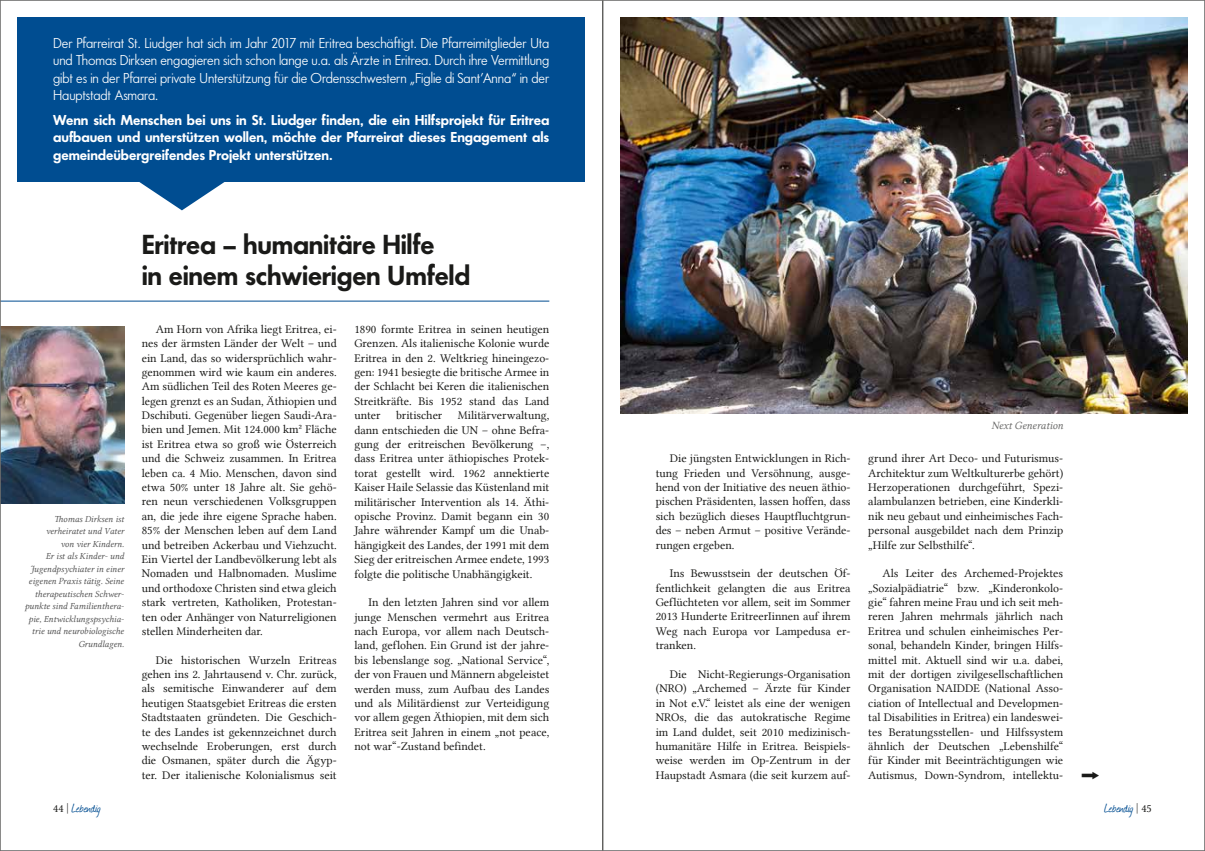
<style>
.page{position:relative;width:1205px;height:851px;background:#fff}
.page>*{position:absolute;margin:0;border:0;box-sizing:border-box;transform-origin:0 0}
.t1{font:600 28.75px/31.2px "Futura No 2 D";letter-spacing:-.01em;color:#1a1a18}
.t2{font:15px/17.5px "Futura No 2 D";letter-spacing:-.005em;color:#fff;text-align:justify}
.t3{font:600 15px/17.5px "Futura No 2 D";letter-spacing:-.005em;color:#fff;text-align:justify}
.t4{font:15px "Journal";color:#004d91}
.t5{font:11.88px/14.4px "Lin Libertine";color:#1a1a18;text-align:justify}
.t6{font:11.25px "Lin Libertine I";letter-spacing:-.005em;color:#6f6f6e}
.t7{font:9.38px/12.5px "Lin Libertine I";letter-spacing:-.005em;color:#565656;text-align:right}
.s1{font-family:"Lin Libertine";font-size:11.25px;color:#1a1a18}
</style>
<div class="page">
<div style="left:18px;top:18px;width:567px;height:164px;background:#004d91"></div>
<img style="left:620px;top:18px;width:567px;height:396px">
<hr style="left:0;top:301px;width:549px;height:1px;background:#004d91">
<img style="left:2px;top:326px;width:122px;height:177px">
<svg style="left:139px;top:182px;width:86px;height:28px"></svg>
<hr style="left:602px;top:0;width:1px;height:850px;background:#1a1a18">
<p class="t2" style="left:53px;top:34px;width:498px">Der Pfarreirat St. Liudger hat sich im Jahr 2017 mit Eritrea beschäftigt. Die Pfarreimitglieder Uta und Thomas Dirksen engagieren sich schon lange u.a. als Ärzte in Eritrea. Durch ihre Vermittlung gibt es in der Pfarrei private Unterstützung für die Ordensschwestern „Figlie di Sant’Anna“ in der Hauptstadt Asmara.</p>
<p class="t3" style="left:53px;top:111px;width:498px">Wenn sich Menschen bei uns in St. Liudger finden, die ein Hilfsprojekt für Eritrea aufbauen und unterstützen wollen, möchte der Pfarreirat dieses Engagement als gemeindeübergreifendes Projekt unterstützen.</p>
<p class="t7" style="left:25px;top:513px;width:101px">Thomas Dirksen ist verheiratet und Vater<br>von vier Kindern.<br>Er ist als Kinder- und<br>Jugendpsychiater in einer eigenen Praxis tätig. Seine therapeutischen Schwer&shy;punkte sind Familienthera&shy;pie, Entwicklungspsychia&shy;trie und neurobiologische<br>Grundlagen.</p>
<h1 class="t1" style="left:142px;top:228px;width:330px">Eritrea – humanitäre Hilfe<br>in einem schwierigen Umfeld</h1>
<p class="t5" style="left:142px;top:321px;width:196px;text-indent:14px">Am Horn von Afrika liegt Eritrea, ei&shy;nes der ärmsten Länder der Welt – und ein Land, das so widersprüchlich wahr&shy;genommen wird wie kaum ein anderes.<br>Am südlichen Teil des Roten Meeres ge&shy;legen grenzt es an Sudan, Äthiopien und Dschibuti. Gegenüber liegen Saudi-Ara&shy;bien und Jemen. Mit 124.000 km² Fläche ist Eritrea etwa so groß wie Österreich und die Schweiz zusammen. In Eritrea leben ca. 4 Mio. Menschen, davon sind etwa 50% unter 18 Jahre alt. Sie gehö&shy;ren neun verschiedenen Volksgruppen an, die jede ihre eigene Sprache haben.<br>85% der Menschen leben auf dem Land und betreiben Ackerbau und Viehzucht.<br>Ein Viertel der Landbevölkerung lebt als Nomaden und Halbnomaden. Muslime und orthodoxe Christen sind etwa gleich stark vertreten, Katholiken, Protestan&shy;ten oder Anhänger von Naturreligionen stellen Minderheiten dar.</p>
<p class="t5" style="left:142px;top:652px;width:196px;text-indent:14px">Die historischen Wurzeln Eritreas gehen ins 2. Jahrtausend v. Chr. zurück, als semitische Einwanderer auf dem heutigen Staatsgebiet Eritreas die ersten Stadtstaaten gründeten. Die Geschich&shy;te des Landes ist gekennzeichnet durch wechselnde Eroberungen, erst durch die Osmanen, später durch die Ägyp&shy;ter. Der italienische Kolonialismus seit</p>
<p class="t5" style="left:354px;top:322px;width:196px">1890 formte Eritrea in seinen heutigen Grenzen. Als italienische Kolonie wurde Eritrea in den 2. Weltkrieg hineingezo&shy;gen: 1941 besiegte die britische Armee in der Schlacht bei Keren die italienischen Streitkräfte. Bis 1952 stand das Land unter</p>
<p class="t5" style="left:354px;top:408px;width:196px;text-indent:103px">Militärverwaltung, dann entschieden die UN – ohne Befra&shy;gung der eritreischen Bevölkerung –, dass Eritrea unter äthiopisches Protek&shy;torat gestellt wird. 1962 annektierte Kaiser Haile Selassie das Küstenland mit militärischer Intervention als 14. Äthi&shy;opische Provinz. Damit begann ein 30<br>Jahre währender Kampf um die Unab&shy;hängigkeit des Landes, der 1991 mit dem Sieg der eritreischen Armee endete, 1993 folgte die politische Unabhängigkeit.</p>
<p class="t5" style="left:354px;top:595px;width:196px;text-indent:14px">In den letzten Jahren sind vor allem junge Menschen vermehrt aus Eritrea nach Europa, vor allem nach Deutsch&shy;land, geflohen. Ein Grund ist der jahre&shy;bis lebenslange sog. „National Service“, der von Frauen und Männern abgeleistet werden muss, zum Aufbau des Landes und als Militärdienst zur Verteidigung vor allem gegen Äthiopien, mit dem sich Eritrea seit Jahren in einem „not peace, not war“-Zustand befindet.</p>
<p class="t5" style="left:396px;top:408px;width:48px">britischer</p>
<p class="t5" style="left:656px;top:451px;width:196px;text-indent:14px">Die jüngsten Entwicklungen in Rich&shy;tung Frieden und Versöhnung, ausge&shy;hend von der Initiative des neuen äthio&shy;pischen Präsidenten, lassen hoffen, dass sich bezüglich dieses Hauptfluchtgrun&shy;des – neben Armut – positive Verände&shy;rungen ergeben.</p>
<p class="t5" style="left:656px;top:566px;width:196px;text-indent:14px">Ins Bewusstsein der deutschen Öf&shy;fentlichkeit gelangten die aus Eritrea Geflüchteten vor allem, seit im Sommer 2013 Hunderte EritreerIinnen auf ihrem Weg nach Europa vor Lampedusa er&shy;tranken.</p>
<p class="t5" style="left:656px;top:667px;width:196px;text-indent:14px">Die Nicht-Regierungs-Organisation (NRO) „Archemed – Ärzte für Kinder in Not e.V.“ leistet als eine der wenigen NROs, die das autokratische Regime im Land duldet, seit 2010 medizinisch&shy;humanitäre Hilfe in Eritrea. Beispiels&shy;weise werden im Op-Zentrum in der Haupstadt Asmara (die seit kurzem auf-</p>
<p class="t6" style="left:991px;top:419px;width:73px">Next Generation</p>
<p class="t5" style="left:868px;top:451px;width:196px">grund ihrer Art Deco- und Futurismus-Architektur zum Weltkulturerbe gehört)<br>Herzoperationen durchgeführt, Spezi&shy;alambulanzen betrieben, eine Kinderkli&shy;nik neu gebaut und einheimisches Fach&shy;personal ausgebildet nach dem Prinzip „Hilfe zur Selbsthilfe“.</p>
<p class="t5" style="left:868px;top:566px;width:196px;text-indent:14px">Als Leiter des Archemed-Projektes „Sozialpädiatrie“ bzw. „Kinderonkolo&shy;gie“ fahren meine Frau und ich seit meh&shy;reren Jahren mehrmals jährlich nach Eritrea und schulen einheimisches Per&shy;sonal, behandeln Kinder, bringen Hilfs&shy;mittel mit. Aktuell sind wir u.a. dabei, mit der dortigen zivilgesellschaftlichen Organisation NAIDDE (National Asso&shy;ciation of Intellectual and Developmen&shy;tal Disabilities in Eritrea) ein landeswei&shy;tes Beratungsstellen- und Hilfssystem ähnlich der Deutschen „Lebenshilfe“ für Kinder mit Beeinträchtigungen wie Autismus, Down-Syndrom, intellektu-</p>
<p class="t4" style="left:53px;top:797px;width:49px"><span class="s1">44 |</span> Lebendig</p>
<p class="t4" style="left:1104px;top:797px;width:49px">Lebendig <span class="s1">| 45</span></p>
</div>
